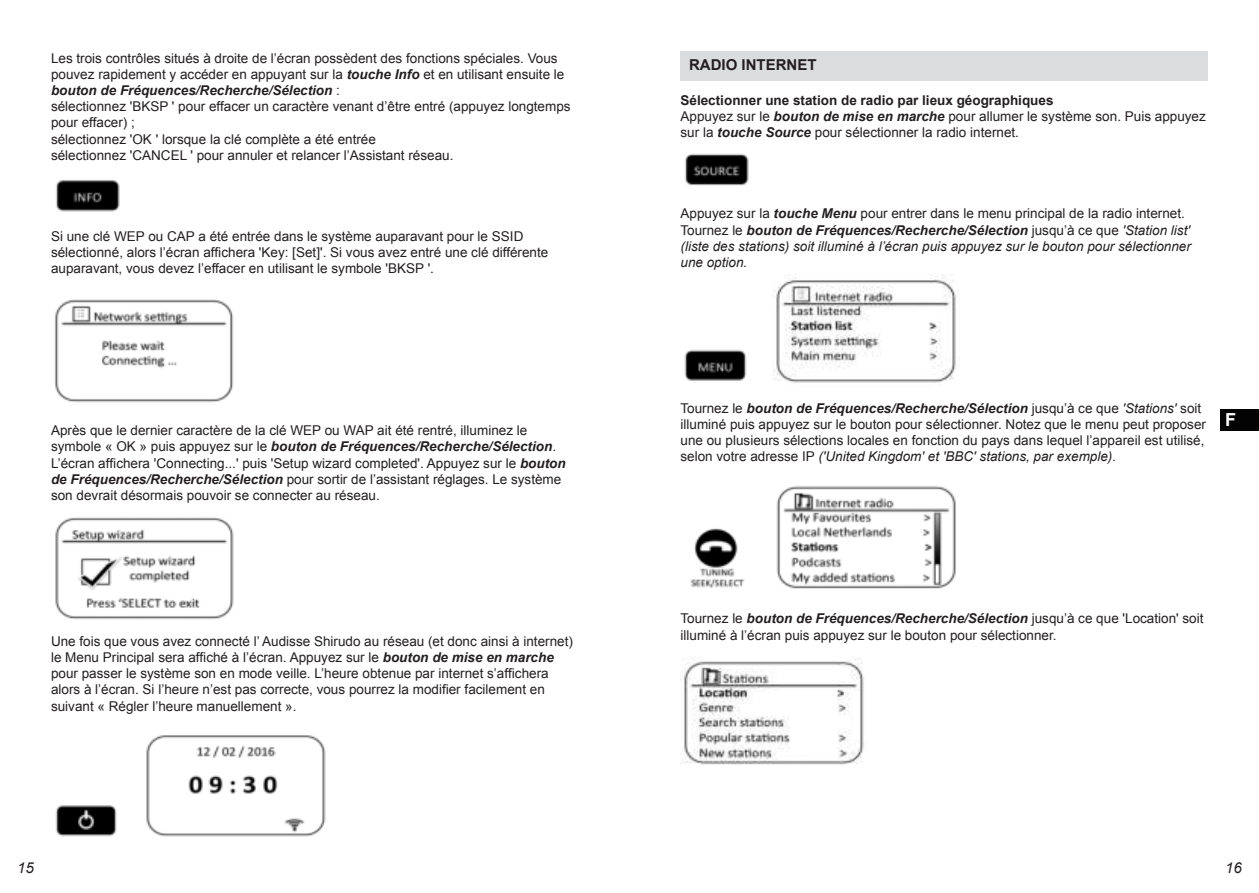
<style>
.page{position:relative;width:1259px;height:893px;background:#fff}
.page>*{position:absolute;margin:0;border:0;box-sizing:border-box;transform-origin:0 0}
.t1{font:700 18px "Arial";color:#fff}
.t2{font:700 15px "Arial";color:#231f20}
.t3{font:italic 15px "Arial";color:#231f20}
.t4{font:13.5px/16.2px "Arial";color:#231f20}
.t5{font:italic 13.5px/16.2px "Arial";color:#231f20}
.s1{font-weight:700;font-style:italic}
.s2{font-weight:700}
.s3{font-style:normal}
.s4{font-style:italic}
</style>
<div class="page">
<div style="left:680px;top:51px;width:528px;height:30px;background:#dbdcde"></div>
<img style="left:56px;top:180px;width:64px;height:32px">
<img style="left:55px;top:299px;width:179px;height:104px">
<img style="left:55px;top:517px;width:179px;height:103px">
<img style="left:680px;top:658px;width:184px;height:107px">
<img style="left:146px;top:735px;width:180px;height:102px">
<img style="left:772px;top:275px;width:185px;height:108px">
<img style="left:55px;top:805px;width:62px;height:32px">
<img style="left:684px;top:349px;width:63px;height:32px">
<img style="left:685px;top:153px;width:64px;height:33px">
<img style="left:776px;top:486px;width:180px;height:103px">
<img style="left:690px;top:528px;width:55px;height:60px">
<div style="left:1220px;top:409px;width:39px;height:21px;background:#030303"></div>
<p class="t4" style="left:51px;top:51px;width:521px">Les trois contrôles situés à droite de l’écran possèdent des fonctions spéciales. Vous pouvez rapidement y accéder en appuyant sur la <span class="s1">touche Info</span> et en utilisant ensuite le <span class="s1">bouton de Fréquences/Recherche/Sélection</span> :<br>sélectionnez 'BKSP ' pour effacer un caractère venant d’être entré (appuyez longtemps pour effacer) ;<br>sélectionnez 'OK ' lorsque la clé complète a été entrée<br>sélectionnez 'CANCEL ' pour annuler et relancer l’Assistant réseau.</p>
<p class="t4" style="left:51px;top:229px;width:499px">Si une clé WEP ou CAP a été entrée dans le système auparavant pour le SSID sélectionné, alors l’écran affichera 'Key: [Set]'. Si vous avez entré une clé différente auparavant, vous devez l’effacer en utilisant le symbole 'BKSP '.</p>
<p class="t4" style="left:51px;top:424px;width:516px">Après que le dernier caractère de la clé WEP ou WAP ait été rentré, illuminez le symbole « OK » puis appuyez sur le <span class="s1">bouton de Fréquences/Recherche/Sélection</span>.<br>L’écran affichera 'Connecting...' puis 'Setup wizard completed'. Appuyez sur le <span class="s1">bouton de Fréquences/Recherche/Sélection</span> pour sortir de l’assistant réglages. Le système son devrait désormais pouvoir se connecter au réseau.</p>
<p class="t4" style="left:51px;top:634px;width:523px">Une fois que vous avez connecté l’ Audisse Shirudo au réseau (et donc ainsi à internet) le Menu Principal sera affiché à l’écran. Appuyez sur le <span class="s1">bouton de mise en marche </span>pour passer le système son en mode veille. L’heure obtenue par internet s’affichera alors à l’écran. Si l’heure n’est pas correcte, vous pourrez la modifier facilement en suivant « Régler l’heure manuellement ».</p>
<p class="t2" style="left:689px;top:59px;width:129px">RADIO INTERNET</p>
<p class="t4" style="left:680px;top:93px;width:527px"><span class="s2">Sélectionner une station de radio par lieux géographiques<br></span>Appuyez sur le <span class="s1">bouton de mise en marche</span> pour allumer le système son. Puis appuyez sur la <span class="s1">touche Source</span> pour sélectionner la radio internet.</p>
<p class="t5" style="left:680px;top:207px;width:512px"><span class="s3">Appuyez sur la</span> <span class="s2">touche Menu</span> <span class="s3">pour entrer dans le menu principal de la radio internet.<br>Tournez le</span> <span class="s2">bouton de Fréquences/Recherche/Sélection</span> <span class="s3">jusqu’à ce que</span> 'Station list' (liste des stations) soit illuminé à l’écran puis appuyez sur le bouton pour sélectionner une option.</p>
<p class="t4" style="left:680px;top:401px;width:527px">Tournez le <span class="s1">bouton de Fréquences/Recherche/Sélection</span> jusqu’à ce que <span class="s4">'Stations'</span> soit illuminé puis appuyez sur le bouton pour sélectionner. Notez que le menu peut proposer une ou plusieurs sélections locales en fonction du pays dans lequel l’appareil est utilisé, selon votre adresse IP <span class="s4">('United Kingdom' et 'BBC' stations, par exemple).</span></p>
<h1 class="t1" style="left:1225px;top:413px;width:12px">F</h1>
<p class="t4" style="left:680px;top:612px;width:524px">Tournez le <span class="s1">bouton de Fréquences/Recherche/Sélection</span> jusqu’à ce que 'Location' soit illuminé à l’écran puis appuyez sur le bouton pour sélectionner.</p>
<p class="t3" style="left:17px;top:862px;width:18px">15</p>
<p class="t3" style="left:1225px;top:862px;width:18px">16</p>
</div>
